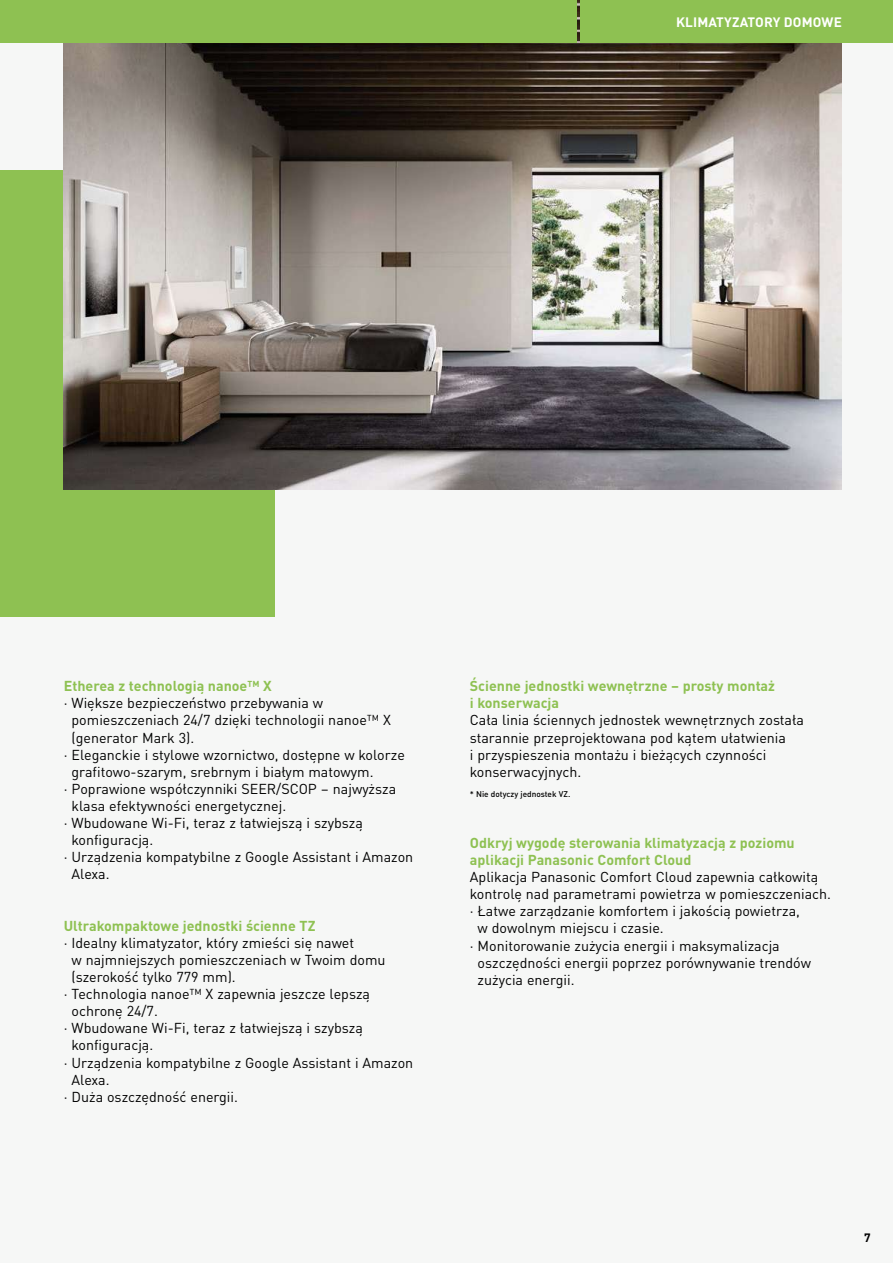
<style>
.page{position:relative;width:893px;height:1263px;background:#f6f7f6}
.page>*{position:absolute;margin:0;border:0;box-sizing:border-box;transform-origin:0 0}
.t1{font:14.25px/17.1px "DIN Pro";color:#000}
.t2{font:700 14.25px/17.1px "DIN Pro";color:#8ec152}
.t3{font:700 13.5px "DIN Pro";letter-spacing:.01em;color:#fff}
.t4{font:700 12px "DIN Pro";color:#000}
.t5{font:500 8.25px "DIN Pro";color:#000}
</style>
<div class="page">
<div style="left:0;top:170px;width:274px;height:447px;background:#8ec152"></div>
<img style="left:64px;top:0;width:778px;height:489px">
<div style="left:580px;top:0;width:313px;height:43px;background:#8ec152"></div>
<div style="left:0;top:0;width:576px;height:43px;background:#8ec152"></div>
<p class="t3" style="left:676px;top:12px;width:167px">KLIMATYZATORY DOMOWE</p>
<p class="t2" style="left:64px;top:677px;width:209px">Etherea z technologią nanoe™ X</p>
<p class="t1" style="left:64px;top:694px;width:261px">· Większe bezpieczeństwo przebywania w</p>
<p class="t1" style="left:72px;top:711px;width:321px">pomieszczeniach 24/7 dzięki technologii nanoe™ X</p>
<p class="t1" style="left:72px;top:728px;width:124px">(generator Mark 3).</p>
<p class="t1" style="left:64px;top:745px;width:343px">· Eleganckie i stylowe wzornictwo, dostępne w kolorze</p>
<p class="t1" style="left:72px;top:762px;width:304px">grafitowo-szarym, srebrnym i białym matowym.</p>
<p class="t1" style="left:64px;top:779px;width:334px">· Poprawione współczynniki SEER/SCOP – najwyższa</p>
<p class="t1" style="left:72px;top:796px;width:216px">klasa efektywności energetycznej.</p>
<p class="t1" style="left:64px;top:813px;width:301px">· Wbudowane Wi-Fi, teraz z łatwiejszą i szybszą</p>
<p class="t1" style="left:72px;top:830px;width:83px">konfiguracją.</p>
<p class="t1" style="left:64px;top:848px;width:351px">· Urządzenia kompatybilne z Google Assistant i Amazon</p>
<p class="t1" style="left:72px;top:865px;width:40px">Alexa.</p>
<p class="t2" style="left:64px;top:916px;width:253px">Ultrakompaktowe jednostki ścienne TZ</p>
<p class="t1" style="left:64px;top:933px;width:292px">· Idealny klimatyzator, który zmieści się nawet</p>
<p class="t1" style="left:72px;top:950px;width:315px">w najmniejszych pomieszczeniach w Twoim domu</p>
<p class="t1" style="left:72px;top:967px;width:166px">(szerokość tylko 779 mm).</p>
<p class="t1" style="left:64px;top:984px;width:308px">· Technologia nanoe™ X zapewnia jeszcze lepszą</p>
<p class="t1" style="left:72px;top:1001px;width:88px">ochronę 24/7.</p>
<p class="t1" style="left:64px;top:1019px;width:301px">· Wbudowane Wi-Fi, teraz z łatwiejszą i szybszą</p>
<p class="t1" style="left:72px;top:1036px;width:83px">konfiguracją.</p>
<p class="t1" style="left:64px;top:1053px;width:351px">· Urządzenia kompatybilne z Google Assistant i Amazon</p>
<p class="t1" style="left:72px;top:1070px;width:40px">Alexa.</p>
<p class="t1" style="left:64px;top:1087px;width:176px">· Duża oszczędność energii.</p>
<p class="t2" style="left:470px;top:677px;width:307px">Ścienne jednostki wewnętrzne – prosty montaż i konserwacja</p>
<p class="t1" style="left:470px;top:711px;width:336px">Cała linia ściennych jednostek wewnętrznych została starannie przeprojektowana pod kątem ułatwienia<br>i przyspieszenia montażu i bieżących czynności konserwacyjnych.</p>
<p class="t5" style="left:470px;top:787px;width:102px">* Nie dotyczy jednostek VZ.</p>
<p class="t2" style="left:470px;top:833px;width:326px">Odkryj wygodę sterowania klimatyzacją z poziomu aplikacji Panasonic Comfort Cloud</p>
<p class="t1" style="left:470px;top:867px;width:350px">Aplikacja Panasonic Comfort Cloud zapewnia całkowitą</p>
<p class="t1" style="left:470px;top:884px;width:363px">kontrolę nad parametrami powietrza w pomieszczeniach.</p>
<p class="t1" style="left:470px;top:902px;width:332px">· Łatwe zarządzanie komfortem i jakością powietrza,</p>
<p class="t1" style="left:478px;top:919px;width:188px">w dowolnym miejscu i czasie.</p>
<p class="t1" style="left:470px;top:936px;width:311px">· Monitorowanie zużycia energii i maksymalizacja</p>
<p class="t1" style="left:478px;top:953px;width:335px">oszczędności energii poprzez porównywanie trendów</p>
<p class="t1" style="left:478px;top:970px;width:98px">zużycia energii.</p>
<p class="t4" style="left:864px;top:1229px;width:8px">7</p>
</div>
